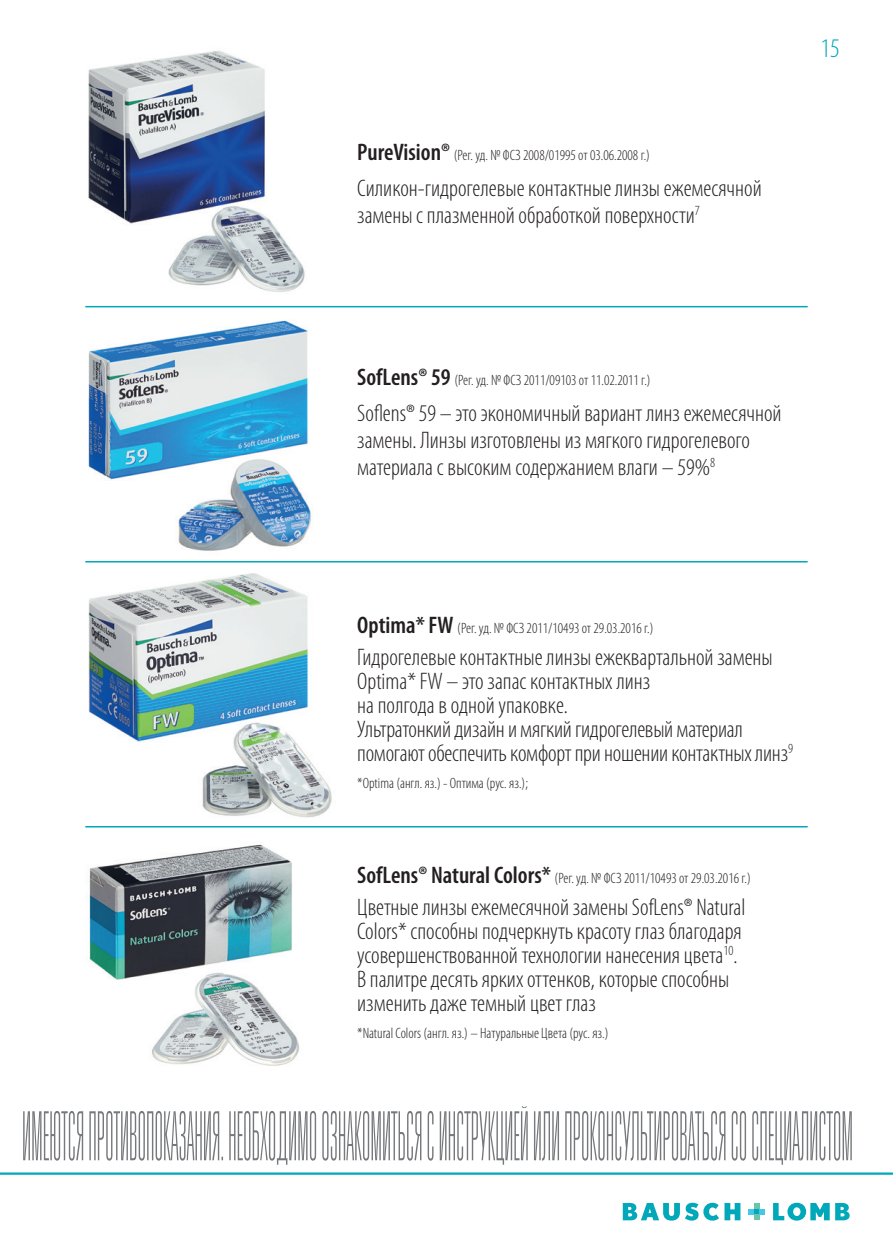
<style>
.page{position:relative;width:893px;height:1259px;background:#fff}
.page>*{position:absolute;margin:0;border:0;box-sizing:border-box;transform-origin:0 0}
.t1{font:300 condensed 27px "Myriad Pro";color:#00a8b9}
.t2{font:300 condensed 24px/24px "Myriad Pro";color:#231f20}
.t3{font:300 condensed 15px "Myriad Pro";color:#231f20}
.s1{font-weight:600;font-size:24px}
</style>
<div class="page">
<img style="left:85px;top:826px;width:279px;height:240px">
<img style="left:88px;top:50px;width:217px;height:242px">
<img style="left:85px;top:320px;width:227px;height:242px">
<img style="left:88px;top:573px;width:244px;height:245px">
<hr style="left:86px;top:306px;width:721px;height:1px;background:#00a8b9">
<hr style="left:86px;top:561px;width:721px;height:1px;background:#00a8b9">
<hr style="left:86px;top:826px;width:721px;height:1px;background:#00a8b9">
<svg style="left:623px;top:1202px;width:117px;height:18px"></svg>
<svg style="left:773px;top:1202px;width:77px;height:18px"></svg>
<svg style="left:748px;top:1203px;width:17px;height:17px"></svg>
<hr style="left:0;top:1172px;width:893px;height:2px;background:#00a8b9">
<svg style="left:23px;top:1106px;width:829px;height:58px"></svg>
<p class="t3" style="left:357px;top:146px;width:294px"><span class="s1">PureVision®</span> (Рег. уд. № ФСЗ 2008/01995 от 03.06.2008 г.)</p>
<p class="t2" style="left:357px;top:174px;width:406px;line-height:27px">Силикон-гидрогелевые контактные линзы ежемесячной замены с плазменной обработкой поверхности<sup>7</sup></p>
<p class="t1" style="left:820px;top:33px;width:21px">15</p>
<p class="t3" style="left:357px;top:371px;width:295px"><span class="s1">SofLens® 59</span> (Рег. уд. № ФСЗ 2011/09103 от 11.02.2011 г.)</p>
<p class="t2" style="left:357px;top:399px;width:426px;line-height:27px">Soflens® 59 – это экономичный вариант линз ежемесячной замены. Линзы изготовлены из мягкого гидрогелевого материала с высоким содержанием влаги – 59%<sup>8</sup></p>
<p class="t3" style="left:357px;top:619px;width:298px"><span class="s1">Optima* FW</span> (Рег. уд. № ФСЗ 2011/10493 от 29.03.2016 г.)</p>
<p class="t2" style="left:357px;top:645px;width:437px">Гидрогелевые контактные линзы ежеквартальной замены Optima* FW – это запас контактных линз<br>на полгода в одной упаковке.<br>Ультратонкий дизайн и мягкий гидрогелевый материал помогают обеспечить комфорт при ношении контактных линз<sup>9</sup></p>
<p class="t3" style="left:357px;top:774px;width:172px">*Optima (англ. яз.) - Оптима (рус. яз.);</p>
<p class="t3" style="left:357px;top:869px;width:395px"><span class="s1">SofLens® Natural Colors*</span> (Рег. уд. № ФСЗ 2011/10493 от 29.03.2016 г.)</p>
<p class="t2" style="left:357px;top:895px;width:390px">Цветные линзы ежемесячной замены SofLens® Natural Colors* способны подчеркнуть красоту глаз благодаря усовершенствованной технологии нанесения цвета<sup>10</sup>.<br>В палитре десять ярких оттенков, которые способны изменить даже темный цвет глаз</p>
<p class="t3" style="left:357px;top:1024px;width:253px">*Natural Colors (англ. яз.) – Натуральные Цвета (рус. яз.)</p>
</div>
